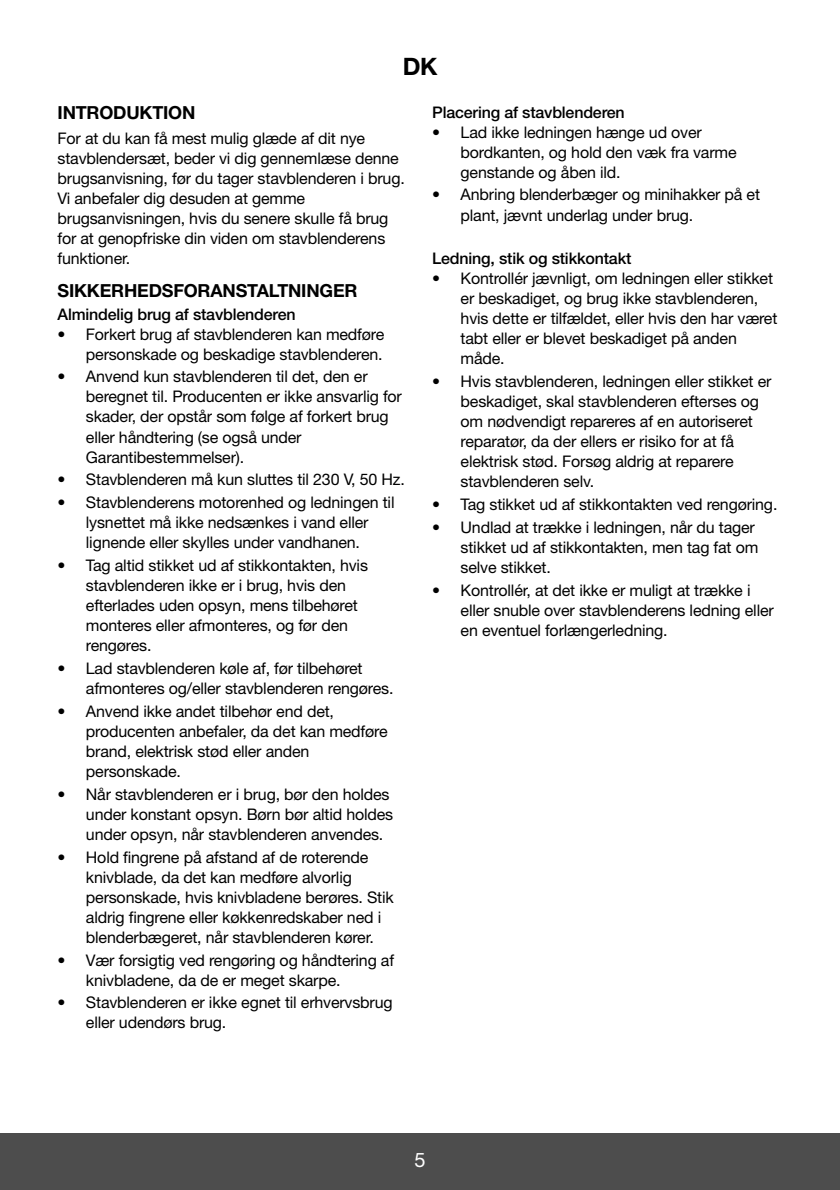
<style>
.page{position:relative;width:840px;height:1190px;background:#fff}
.page>*{position:absolute;margin:0;border:0;box-sizing:border-box;transform-origin:0 0}
.t1{font:700 24px "Helvetica Neue";color:#000}
.t2{font:20px "Helvetica Neue";color:#fff}
.t3{font:700 18px "Helvetica Neue";letter-spacing:-.01em;color:#000}
.t4{font:16px/20px "Helvetica Neue";letter-spacing:-.01em;color:#000}
.t5{font:500 16px "Helvetica Neue";letter-spacing:-.01em;color:#000}
</style>
<div class="page">
<div style="left:0;top:1133px;width:839px;height:56px;background:#4d4d4d"></div>
<h1 class="t1" style="left:402px;top:58px;width:36px">DK</h1>
<p class="t3" style="left:57px;top:106px;width:139px">INTRODUKTION</p>
<p class="t4" style="left:57px;top:129px;width:348px">For at du kan få mest mulig glæde af dit nye stavblendersæt, beder vi dig gennemlæse denne brugsanvisning, før du tager stavblenderen i brug.<br>Vi anbefaler dig desuden at gemme brugsanvisningen, hvis du senere skulle få brug for at genopfriske din viden om stavblenderens funktioner.</p>
<p class="t3" style="left:57px;top:284px;width:301px">SIKKERHEDSFORANSTALTNINGER</p>
<p class="t5" style="left:57px;top:308px;width:239px">Almindelig brug af stavblenderen</p>
<p class="t4" style="left:57px;top:325px;width:328px;text-align:right">• Forkert brug af stavblenderen kan medføre personskade og beskadige stavblenderen.</p>
<p class="t4" style="left:86px;top:368px;width:317px;text-indent:-28px">• Anvend kun stavblenderen til det, den er beregnet til. Producenten er ikke ansvarlig for skader, der opstår som følge af forkert brug eller håndtering (se også under Garantibestemmelser).</p>
<p class="t4" style="left:57px;top:471px;width:348px">• Stavblenderen må kun sluttes til 230 V, 50 Hz.</p>
<p class="t4" style="left:57px;top:494px;width:338px;text-align:center">• Stavblenderens motorenhed og ledningen til lysnettet må ikke nedsænkes i vand eller lignende eller skylles under vandhanen.</p>
<p class="t4" style="left:86px;top:557px;width:283px;text-indent:-28px">• Tag altid stikket ud af stikkontakten, hvis stavblenderen ikke er i brug, hvis den efterlades uden opsyn, mens tilbehøret monteres eller afmonteres, og før den rengøres.</p>
<p class="t4" style="left:86px;top:659px;width:309px;text-indent:-28px">• Lad stavblenderen køle af, før tilbehøret afmonteres og/eller stavblenderen rengøres.</p>
<p class="t4" style="left:86px;top:702px;width:303px;text-indent:-28px">• Anvend ikke andet tilbehør end det, producenten anbefaler, da det kan medføre brand, elektrisk stød eller anden personskade.</p>
<p class="t4" style="left:86px;top:785px;width:308px;text-indent:-28px">• Når stavblenderen er i brug, bør den holdes under konstant opsyn. Børn bør altid holdes under opsyn, når stavblenderen anvendes.</p>
<p class="t4" style="left:86px;top:848px;width:309px;text-indent:-28px">• Hold fingrene på afstand af de roterende knivblade, da det kan medføre alvorlig personskade, hvis knivbladene berøres. Stik aldrig fingrene eller køkkenredskaber ned i blenderbægeret, når stavblenderen kører.</p>
<p class="t4" style="left:86px;top:951px;width:309px;text-indent:-28px">• Vær forsigtig ved rengøring og håndtering af knivbladene, da de er meget skarpe.</p>
<p class="t4" style="left:86px;top:994px;width:308px;text-indent:-28px">• Stavblenderen er ikke egnet til erhvervsbrug eller udendørs brug.</p>
<p class="t5" style="left:432px;top:106px;width:194px">Placering af stavblenderen</p>
<p class="t4" style="left:460px;top:123px;width:277px;text-indent:-28px">• Lad ikke ledningen hænge ud over bordkanten, og hold den væk fra varme genstande og åben ild.</p>
<p class="t4" style="left:460px;top:186px;width:301px;text-indent:-28px">• Anbring blenderbæger og minihakker på et plant, jævnt underlag under brug.</p>
<p class="t5" style="left:432px;top:253px;width:201px">Ledning, stik og stikkontakt</p>
<p class="t4" style="left:460px;top:270px;width:318px;text-indent:-28px">• Kontrollér jævnligt, om ledningen eller stikket er beskadiget, og brug ikke stavblenderen, hvis dette er tilfældet, eller hvis den har været tabt eller er blevet beskadiget på anden måde.</p>
<p class="t4" style="left:460px;top:373px;width:312px;text-indent:-28px">• Hvis stavblenderen, ledningen eller stikket er beskadiget, skal stavblenderen efterses og om nødvendigt repareres af en autoriseret reparatør, da der ellers er risiko for at få elektrisk stød. Forsøg aldrig at reparere stavblenderen selv.</p>
<p class="t4" style="left:432px;top:496px;width:346px">• Tag stikket ud af stikkontakten ved rengøring.</p>
<p class="t4" style="left:460px;top:518px;width:299px;text-indent:-28px">• Undlad at trække i ledningen, når du tager stikket ud af stikkontakten, men tag fat om selve stikket.</p>
<p class="t4" style="left:460px;top:581px;width:314px;text-indent:-28px">• Kontrollér, at det ikke er muligt at trække i eller snuble over stavblenderens ledning eller en eventuel forlængerledning.</p>
<p class="t2" style="left:414px;top:1152px;width:13px">5</p>
</div>
